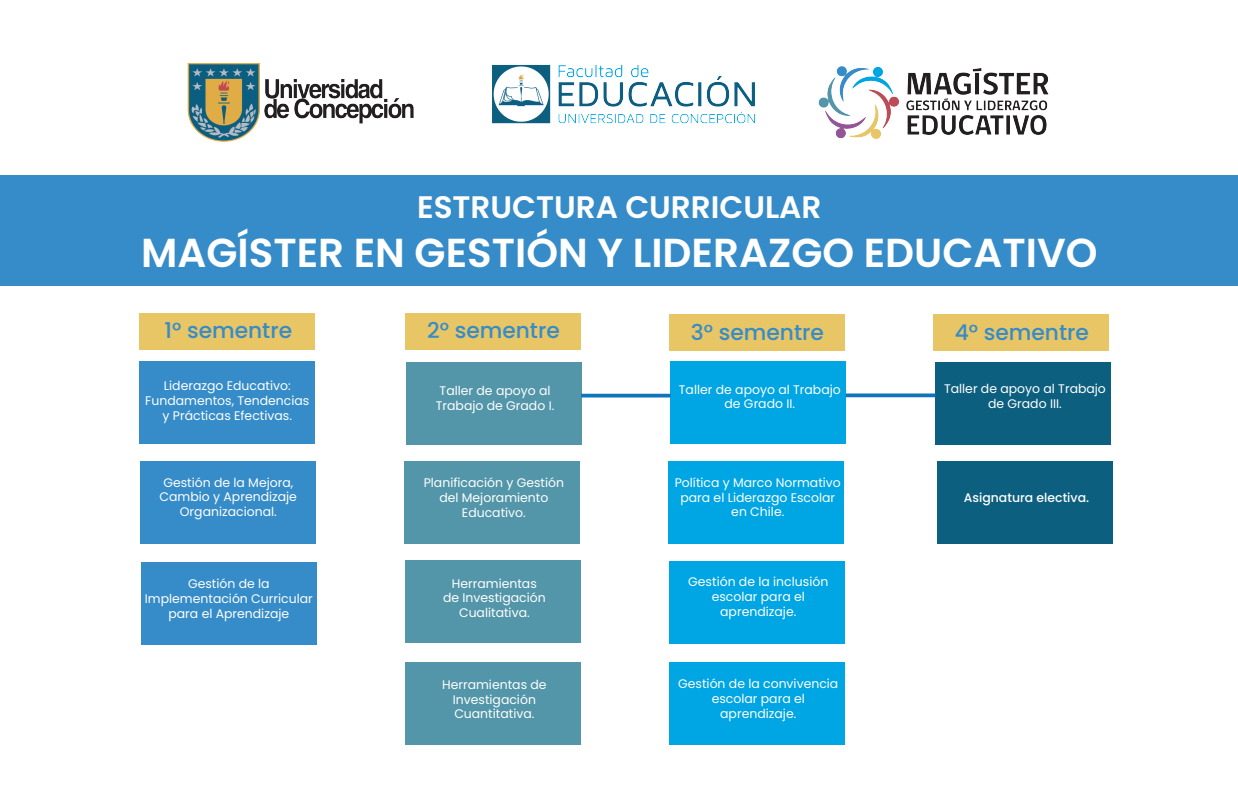
<style>
.page{position:relative;width:1238px;height:810px;background:#fff}
.page>*{position:absolute;margin:0;border:0;box-sizing:border-box;transform-origin:0 0}
.t1{font:600 40.42px "Poppins";color:#fff}
.t2{font:600 31.12px "Poppins";color:#fff}
.t3{font:500 21.75px "Poppins";color:#368cc8}
.t4{font:12.45px/14.9px "Poppins";color:#fff;text-align:center}
.t5{font:500 12.45px "Poppins";color:#fff}
</style>
<div class="page">
<img style="left:187px;top:64px;width:227px;height:78px">
<img style="left:492px;top:64px;width:263px;height:60px">
<div style="left:0;top:176px;width:1238px;height:110px;background:#368cc8"></div>
<div style="left:140px;top:313px;width:175px;height:37px;background:#e8c565"></div>
<div style="left:405px;top:313px;width:175px;height:37px;background:#e8c565"></div>
<div style="left:669px;top:314px;width:175px;height:37px;background:#e8c565"></div>
<div style="left:933px;top:314px;width:175px;height:37px;background:#e8c565"></div>
<div style="left:140px;top:362px;width:175px;height:82px;background:#368cc8"></div>
<div style="left:141px;top:461px;width:175px;height:83px;background:#368cc8"></div>
<div style="left:405px;top:461px;width:175px;height:83px;background:#5396a9"></div>
<div style="left:141px;top:562px;width:175px;height:83px;background:#368cc8"></div>
<div style="left:405px;top:561px;width:175px;height:82px;background:#5396a9"></div>
<div style="left:405px;top:662px;width:175px;height:82px;background:#5396a9"></div>
<div style="left:406px;top:362px;width:175px;height:82px;background:#5396a9"></div>
<div style="left:668px;top:461px;width:175px;height:83px;background:#00a5e4"></div>
<div style="left:669px;top:561px;width:175px;height:82px;background:#00a5e4"></div>
<div style="left:669px;top:662px;width:175px;height:82px;background:#00a5e4"></div>
<div style="left:670px;top:362px;width:176px;height:82px;background:#00a5e4"></div>
<div style="left:935px;top:362px;width:176px;height:82px;background:#0d5f7f"></div>
<div style="left:937px;top:461px;width:175px;height:83px;background:#0d5f7f"></div>
<img style="left:818px;top:66px;width:231px;height:73px">
<svg style="left:581px;top:394px;width:89px;height:4px"></svg>
<svg style="left:845px;top:393px;width:90px;height:4px"></svg>
<h2 class="t2" style="left:417px;top:189px;width:406px">ESTRUCTURA CURRICULAR</h2>
<h1 class="t1" style="left:141px;top:229px;width:958px">MAGÍSTER EN GESTIÓN Y LIDERAZGO EDUCATIVO</h1>
<h3 class="t3" style="left:164px;top:318px;width:129px">1° sementre</h3>
<h3 class="t3" style="left:427px;top:318px;width:134px">2° sementre</h3>
<h3 class="t3" style="left:691px;top:319px;width:135px">3° sementre</h3>
<h3 class="t3" style="left:954px;top:319px;width:136px">4° sementre</h3>
<p class="t4" style="left:145px;top:378px;width:166px">Liderazgo Educativo:<br>Fundamentos, Tendencias y Prácticas Efectivas.</p>
<p class="t4" style="left:436px;top:384px;width:120px">Taller de apoyo al<br>Trabajo de Grado I.</p>
<p class="t4" style="left:160px;top:475px;width:139px">Gestión de la Mejora,<br>Cambio y Aprendizaje<br>Organizacional.</p>
<p class="t4" style="left:424px;top:476px;width:142px">Planificación y Gestión del Mejoramiento<br>Educativo.</p>
<p class="t4" style="left:145px;top:576px;width:169px">Gestión de la<br>Implementación Curricular para el Aprendizaje</p>
<p class="t4" style="left:443px;top:576px;width:104px">Herramientas de Investigación<br>Cualitativa.</p>
<p class="t4" style="left:442px;top:677px;width:106px">Herramientas de<br>Investigación<br>Cuantitativa.</p>
<p class="t4" style="left:679px;top:382px;width:163px">Taller de apoyo al Trabajo de Grado II.</p>
<p class="t4" style="left:944px;top:381px;width:163px">Taller de apoyo al Trabajo de Grado III.</p>
<p class="t4" style="left:674px;top:475px;width:168px">Política y Marco Normativo para el Liderazgo Escolar en Chile.</p>
<p class="t4" style="left:688px;top:574px;width:142px">Gestión de la inclusión escolar para el aprendizaje.</p>
<p class="t4" style="left:678px;top:676px;width:162px">Gestión de la convivencia escolar para el aprendizaje.</p>
<p class="t5" style="left:963px;top:490px;width:127px">Asignatura electiva.</p>
</div>
